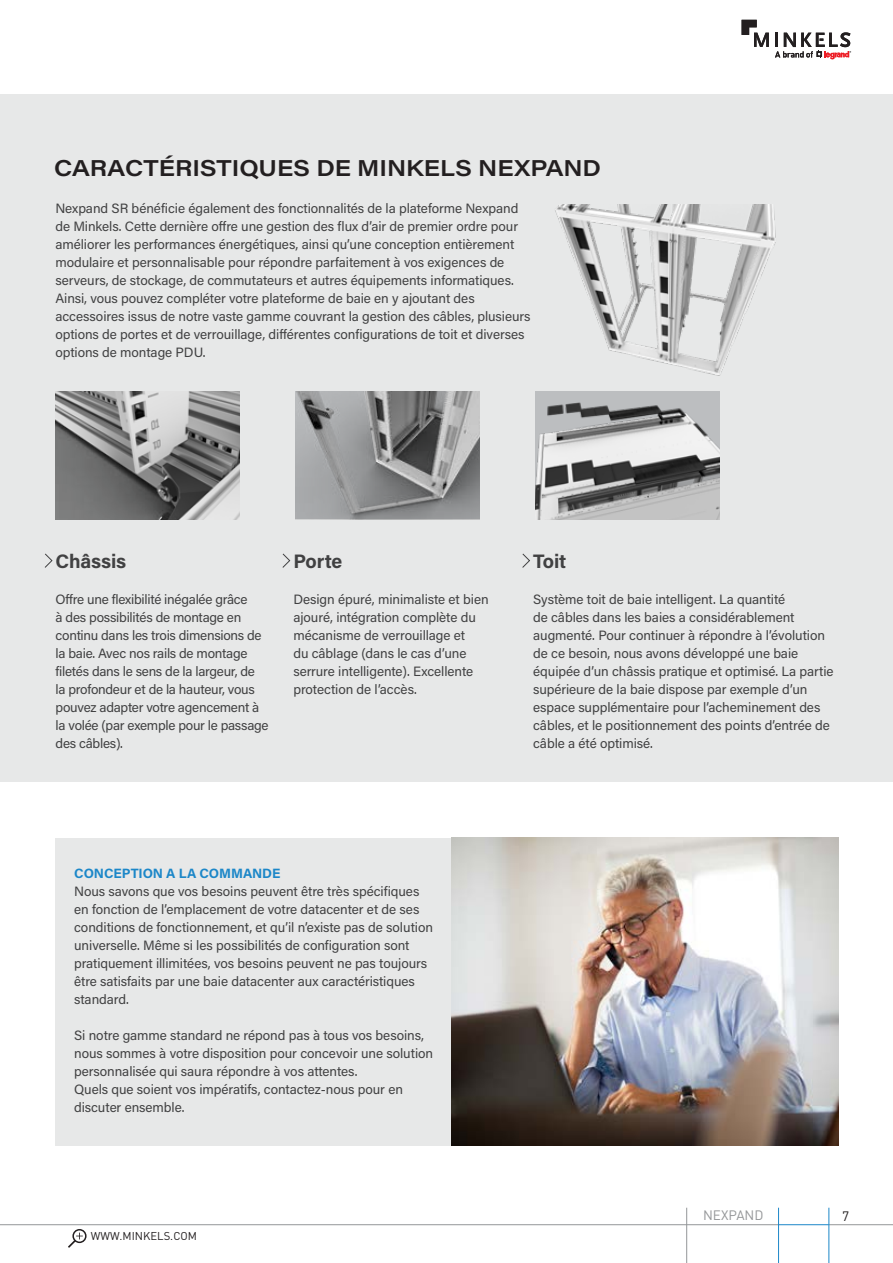
<style>
.page{position:relative;width:893px;height:1263px;background:#fff}
.page>*{position:absolute;margin:0;border:0;box-sizing:border-box;transform-origin:0 0}
.t1{font:600 22.5px "Acumin Pro Wide";color:#231f20}
.t2{font:700 19.5px "Acumin Pro";letter-spacing:-.01em;color:#414142}
.t3{font:13.5px/18px "Acumin Pro";letter-spacing:-.005em;color:#414142}
.t4{font:700 13.5px "Acumin Pro";letter-spacing:-.005em;color:#1c87c8}
.t5{font:13.5px "DIN Pro";color:#949698}
.t6{font:13.5px "DIN Pro";color:#231f20}
.t7{font:11.25px "DIN Pro";color:#231f20}
</style>
<div class="page">
<svg style="left:742px;top:20px;width:27px;height:27px"></svg>
<svg style="left:775px;top:32px;width:76px;height:28px"></svg>
<hr style="left:0;top:1224px;width:779px;height:1px;background:#949698">
<hr style="left:778px;top:1224px;width:51px;height:1px;background:#1c87c8">
<hr style="left:829px;top:1224px;width:64px;height:1px;background:#949698">
<hr style="left:686px;top:1208px;width:1px;height:55px;background:#949698">
<hr style="left:828px;top:1208px;width:1px;height:55px;background:#1c87c8">
<div style="left:72px;top:1229px;width:15px;height:14px;border:2px solid #231f20;border-radius:50%"></div>
<svg style="left:68px;top:1232px;width:15px;height:16px"></svg>
<hr style="left:778px;top:1208px;width:1px;height:55px;background:#1c87c8">
<div style="left:0;top:94px;width:893px;height:687px;background:#e7e8e8"></div>
<img style="left:56px;top:392px;width:184px;height:127px">
<svg style="left:44px;top:553px;width:9px;height:15px"></svg>
<svg style="left:282px;top:553px;width:9px;height:15px"></svg>
<svg style="left:522px;top:553px;width:8px;height:15px"></svg>
<img style="left:535px;top:392px;width:184px;height:127px">
<img style="left:296px;top:392px;width:184px;height:127px">
<img style="left:555px;top:205px;width:221px;height:171px">
<div style="left:55px;top:838px;width:397px;height:307px;background:#e7e8e8"></div>
<img style="left:452px;top:838px;width:387px;height:307px">
<h1 class="t1" style="left:54px;top:152px;width:548px">CARACTÉRISTIQUES DE MINKELS NEXPAND</h1>
<p class="t3" style="left:55px;top:199px;width:477px">Nexpand SR bénéficie également des fonctionnalités de la plateforme Nexpand de Minkels. Cette dernière offre une gestion des flux d’air de premier ordre pour améliorer les performances énergétiques, ainsi qu’une conception entièrement modulaire et personnalisable pour répondre parfaitement à vos exigences de serveurs, de stockage, de commutateurs et autres équipements informatiques.<br>Ainsi, vous pouvez compléter votre plateforme de baie en y ajoutant des accessoires issus de notre vaste gamme couvrant la gestion des câbles, plusieurs options de portes et de verrouillage, différentes configurations de toit et diverses options de montage PDU.</p>
<h2 class="t2" style="left:56px;top:547px;width:72px">Châssis</h2>
<p class="t3" style="left:56px;top:590px;width:215px">Offre une flexibilité inégalée grâce<br>à des possibilités de montage en continu dans les trois dimensions de la baie. Avec nos rails de montage filetés dans le sens de la largeur, de<br>la profondeur et de la hauteur, vous pouvez adapter votre agencement à la volée (par exemple pour le passage des câbles).</p>
<h2 class="t2" style="left:293px;top:547px;width:50px">Porte</h2>
<p class="t3" style="left:293px;top:590px;width:197px">Design épuré, minimaliste et bien ajouré, intégration complète du mécanisme de verrouillage et<br>du câblage (dans le cas d’une serrure intelligente). Excellente protection de l’accès.</p>
<h2 class="t2" style="left:533px;top:547px;width:35px">Toit</h2>
<p class="t3" style="left:533px;top:590px;width:302px">Système toit de baie intelligent. La quantité<br>de câbles dans les baies a considérablement augmenté. Pour continuer à répondre à l’évolution de ce besoin, nous avons développé une baie équipée d’un châssis pratique et optimisé. La partie supérieure de la baie dispose par exemple d’un espace supplémentaire pour l’acheminement des câbles, et le positionnement des points d’entrée de câble a été optimisé.</p>
<p class="t4" style="left:74px;top:864px;width:208px">CONCEPTION A LA COMMANDE</p>
<p class="t3" style="left:74px;top:882px;width:360px">Nous savons que vos besoins peuvent être très spécifiques en fonction de l’emplacement de votre datacenter et de ses conditions de fonctionnement, et qu’il n’existe pas de solution universelle. Même si les possibilités de configuration sont pratiquement illimitées, vos besoins peuvent ne pas toujours être satisfaits par une baie datacenter aux caractéristiques standard.</p>
<p class="t3" style="left:74px;top:1026px;width:361px">Si notre gamme standard ne répond pas à tous vos besoins, nous sommes à votre disposition pour concevoir une solution personnalisée qui saura répondre à vos attentes.<br>Quels que soient vos impératifs, contactez-nous pour en discuter ensemble.</p>
<p class="t7" style="left:91px;top:1227px;width:108px">WWW.MINKELS.COM</p>
<p class="t5" style="left:703px;top:1205px;width:62px">NEXPAND</p>
<p class="t6" style="left:842px;top:1205px;width:9px">7</p>
</div>
